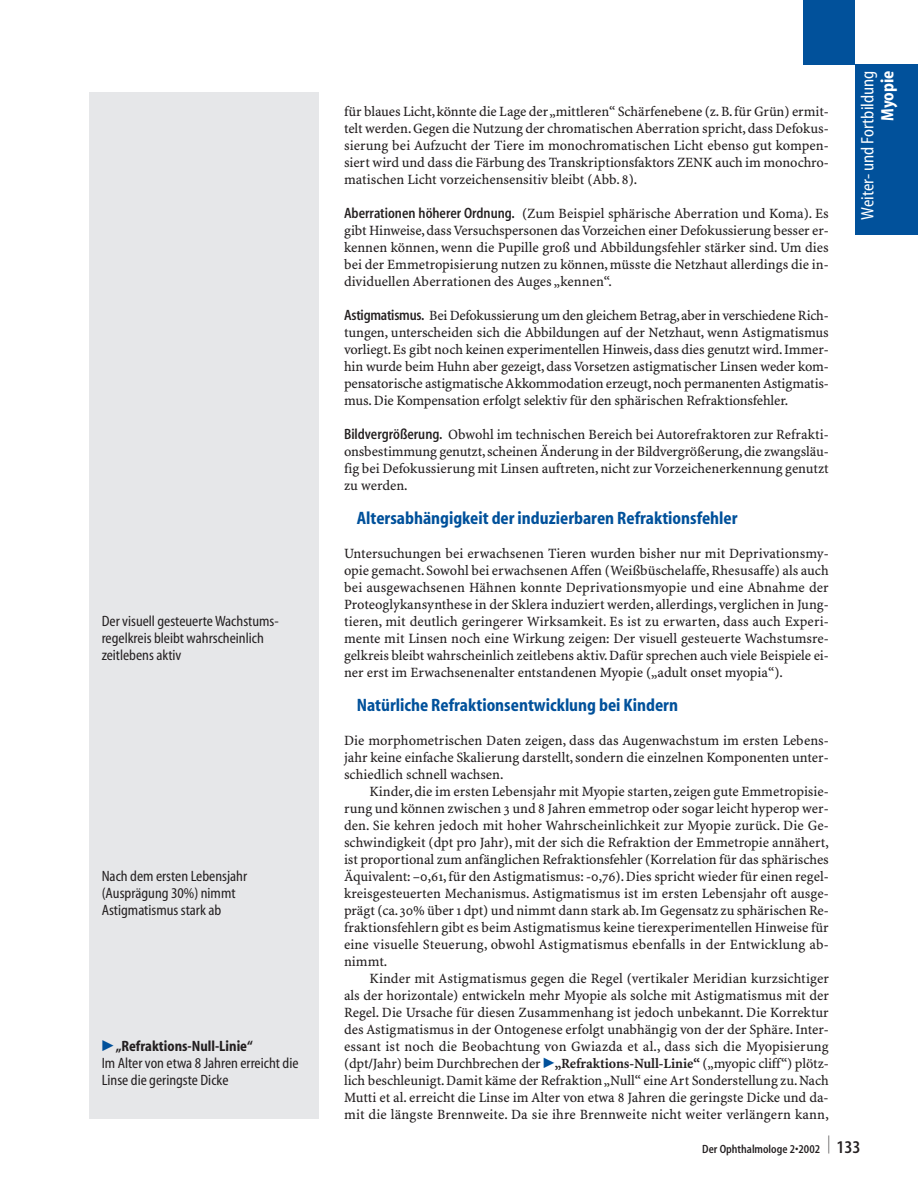
<style>
.page{position:relative;width:918px;height:1203px;background:#fff}
.page>*{position:absolute;margin:0;border:0;box-sizing:border-box;transform-origin:0 0}
.t1{font:700 condensed 18px "S Myriad";color:#01519b}
.t2{font:condensed 18px "S Myriad";color:#fff}
.t3{font:700 condensed 18px "S Myriad";color:#fff}
.t4{font:condensed 15px/17px "S Myriad";color:#231f20}
.t5{font:14.25px/17px "S Minion Plus";color:#231f20;text-align:justify}
.t6{font:600 condensed 12px "S Myriad";color:#231f20}
.s1{font-family:"Mathematical Pi Six";font-stretch:normal;color:#01519b}
.s2{font-weight:700}
.s3{font-family:"S Myriad";font-weight:600;font-stretch:condensed;font-size:15px}
.s4{font-family:"Mathematical Pi Six";color:#01519b}
.s5{font-size:18px}
</style>
<div class="page">
<div style="left:855px;top:65px;width:63px;height:170px;background:#01519b"></div>
<div style="left:804px;top:0;width:51px;height:64px;background:#01519b"></div>
<div style="left:89px;top:92px;width:230px;height:1027px;background:#e6e7e9"></div>
<p class="t4" style="left:102px;top:612px;width:179px">Der visuell gesteuerte Wachstums&shy;regelkreis bleibt wahrscheinlich zeitlebens aktiv</p>
<p class="t4" style="left:102px;top:867px;width:147px">Nach dem ersten Lebensjahr (Ausprägung 30%) nimmt<br>Astigmatismus stark ab</p>
<p class="t4" style="left:102px;top:1037px;width:198px"><span class="s1">-</span><span class="s2">„Refraktions-Null-Linie“<br></span>Im Alter von etwa 8 Jahren erreicht die<br>Linse die geringste Dicke</p>
<p class="t5" style="left:344px;top:104px;width:486px">für blaues Licht,könnte die Lage der „mittleren“ Schärfenebene (z.B.für Grün) ermit&shy;telt werden. Gegen die Nutzung der chromatischen Aberration spricht, dass Defokus&shy;sierung bei Aufzucht der Tiere im monochromatischen Licht ebenso gut kompen&shy;siert wird und dass die Färbung des Transkriptionsfaktors ZENK auch im monochro&shy;matischen Licht vorzeichensensitiv bleibt (Abb. 8).</p>
<p class="t5" style="left:344px;top:206px;width:486px"><span class="s3">Aberrationen höherer Ordnung.</span> (Zum Beispiel sphärische Aberration und Koma). Es gibt Hinweise,dass Versuchspersonen das Vorzeichen einer Defokussierung besser er&shy;kennen können, wenn die Pupille groß und Abbildungsfehler stärker sind. Um dies bei der Emmetropisierung nutzen zu können, müsste die Netzhaut allerdings die in&shy;dividuellen Aberrationen des Auges „kennen“.</p>
<p class="t5" style="left:344px;top:308px;width:486px"><span class="s3">Astigmatismus.</span> Bei Defokussierung um den gleichem Betrag,aber in verschiedene Rich&shy;tungen, unterscheiden sich die Abbildungen auf der Netzhaut, wenn Astigmatismus vorliegt. Es gibt noch keinen experimentellen Hinweis, dass dies genutzt wird. Immer&shy;hin wurde beim Huhn aber gezeigt, dass Vorsetzen astigmatischer Linsen weder kom&shy;pensatorische astigmatische Akkommodation erzeugt,noch permanenten Astigmatis&shy;mus. Die Kompensation erfolgt selektiv für den sphärischen Refraktionsfehler.</p>
<p class="t5" style="left:344px;top:427px;width:486px"><span class="s3">Bildvergrößerung.</span> Obwohl im technischen Bereich bei Autorefraktoren zur Refrakti&shy;onsbestimmung genutzt,scheinen Änderung in der Bildvergrößerung,die zwangsläu&shy;fig bei Defokussierung mit Linsen auftreten, nicht zur Vorzeichenerkennung genutzt zu werden.</p>
<p class="t1" style="left:357px;top:511px;width:382px">Altersabhängigkeit der induzierbaren Refraktionsfehler</p>
<p class="t5" style="left:344px;top:546px;width:486px">Untersuchungen bei erwachsenen Tieren wurden bisher nur mit Deprivationsmy&shy;opie gemacht. Sowohl bei erwachsenen Affen (Weißbüschelaffe, Rhesusaffe) als auch bei ausgewachsenen Hähnen konnte Deprivationsmyopie und eine Abnahme der Proteoglykansynthese in der Sklera induziert werden, allerdings, verglichen in Jung&shy;tieren, mit deutlich geringerer Wirksamkeit. Es ist zu erwarten, dass auch Experi&shy;mente mit Linsen noch eine Wirkung zeigen: Der visuell gesteuerte Wachstumsre&shy;gelkreis bleibt wahrscheinlich zeitlebens aktiv. Dafür sprechen auch viele Beispiele ei&shy;ner erst im Erwachsenenalter entstandenen Myopie („adult onset myopia“).</p>
<p class="t1" style="left:357px;top:698px;width:323px">Natürliche Refraktionsentwicklung bei Kindern</p>
<p class="t5" style="left:344px;top:733px;width:486px">Die morphometrischen Daten zeigen, dass das Augenwachstum im ersten Lebens&shy;jahr keine einfache Skalierung darstellt, sondern die einzelnen Komponenten unter&shy;schiedlich schnell wachsen.</p>
<p class="t5" style="left:344px;top:784px;width:486px;text-indent:26px">Kinder, die im ersten Lebensjahr mit Myopie starten, zeigen gute Emmetropisie&shy;rung und können zwischen 3 und 8 Jahren emmetrop oder sogar leicht hyperop wer&shy;den. Sie kehren jedoch mit hoher Wahrscheinlichkeit zur Myopie zurück. Die Ge&shy;schwindigkeit (dpt pro Jahr), mit der sich die Refraktion der Emmetropie annähert, ist proportional zum anfänglichen Refraktionsfehler (Korrelation für das sphärisches Äquivalent: –0,61, für den Astigmatismus: -0,76). Dies spricht wieder für einen regel&shy;kreisgesteuerten Mechanismus. Astigmatismus ist im ersten Lebensjahr oft ausge&shy;prägt (ca. 30% über 1 dpt) und nimmt dann stark ab.Im Gegensatz zu sphärischen Re&shy;fraktionsfehlern gibt es beim Astigmatismus keine tierexperimentellen Hinweise für eine visuelle Steuerung, obwohl Astigmatismus ebenfalls in der Entwicklung ab&shy;nimmt.</p>
<p class="t5" style="left:344px;top:971px;width:486px;text-indent:26px">Kinder mit Astigmatismus gegen die Regel (vertikaler Meridian kurzsichtiger als der horizontale) entwickeln mehr Myopie als solche mit Astigmatismus mit der Regel. Die Ursache für diesen Zusammenhang ist jedoch unbekannt. Die Korrektur des Astigmatismus in der Ontogenese erfolgt unabhängig von der der Sphäre. Inter&shy;essant ist noch die Beobachtung von Gwiazda et al., dass sich die Myopisierung (dpt/Jahr) beim Durchbrechen der <span class="s4">-</span><span class="s2">„Refraktions-Null-Linie“</span> („myopic cliff“) plötz&shy;lich beschleunigt. Damit käme der Refraktion „Null“ eine Art Sonderstellung zu. Nach Mutti et al. erreicht die Linse im Alter von etwa 8 Jahren die geringste Dicke und da&shy;mit die längste Brennweite. Da sie ihre Brennweite nicht weiter verlängern kann,</p>
<p class="t2" style="left:857px;top:220px;width:151px;rotate:-90deg">Weiter- und Fortbildung</p>
<p class="t3" style="left:881px;top:121px;width:52px;rotate:-90deg">Myopie</p>
<p class="t6" style="left:702px;top:1144px;width:160px">Der Ophthalmologe 2•2002 <sup>|</sup> <span class="s5">133</span></p>
</div>
